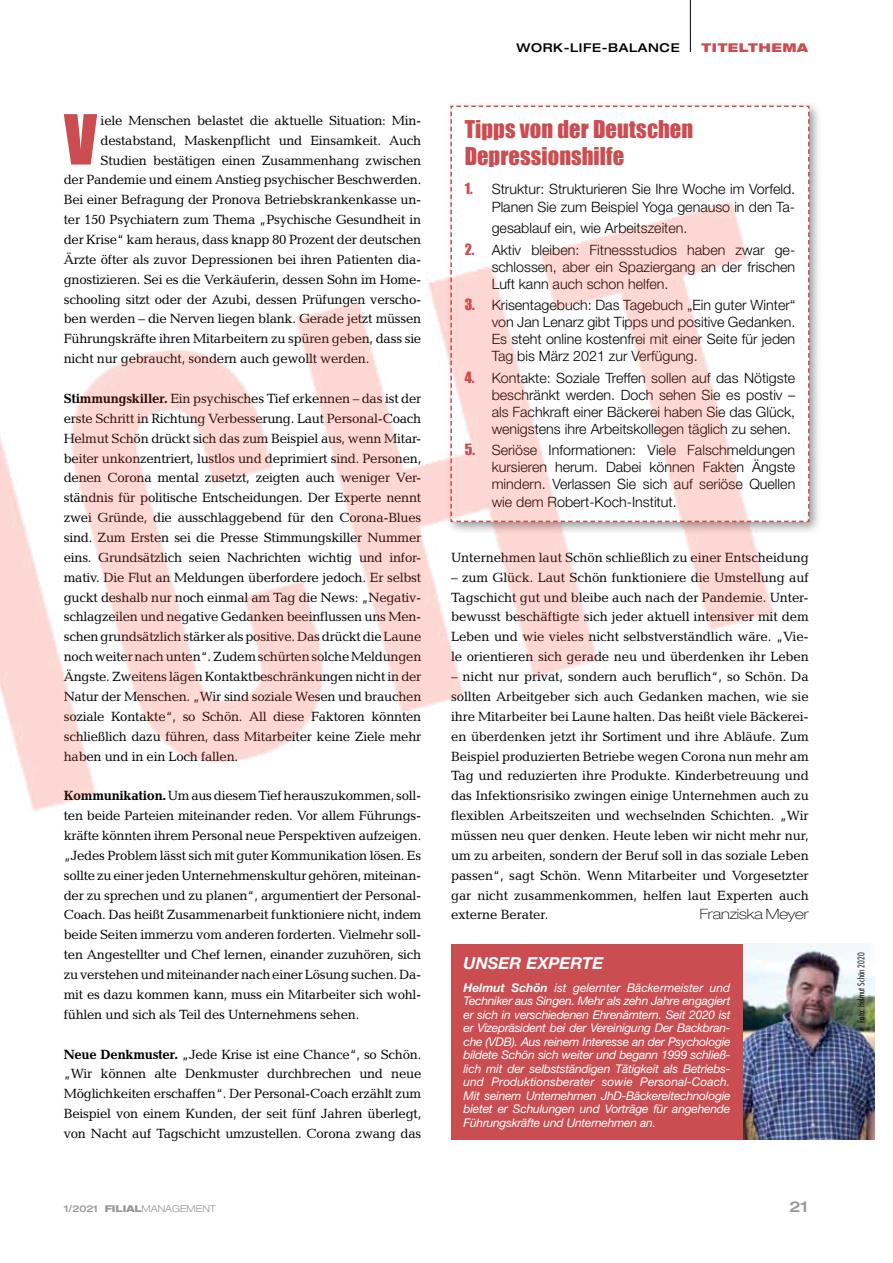
<style>
.page{position:relative;width:893px;height:1263px;background:#fff}
.page>*{position:absolute;margin:0;border:0;box-sizing:border-box;transform-origin:0 0}
.t1{font:63.75px "Impact";color:#ca4d51}
.t2{font:22.5px/27px "Impact";color:#ca4d51}
.t3{font:italic 700 16.5px "Helvetica Neue";color:#fff}
.t4{font:500 expanded 15px "Helvetica Neue";color:#939598}
.t5{font:300 14.25px/17.1px "Helvetica Neue";color:#000;text-align:justify}
.t6{font:100 expanded 14.25px "Helvetica Neue";letter-spacing:-.01em;color:#000}
.t7{font:13.5px/19.8px "Candida";letter-spacing:-.02em;color:#000;text-align:justify}
.t8{font:500 expanded 12.15px "Helvetica Neue";letter-spacing:.05em;color:#000}
.t9{font:900 expanded 12.15px "Helvetica Neue";letter-spacing:.05em;color:#ca4d51}
.t10{font:italic 12px/13.5px "Helvetica Neue";letter-spacing:-.02em;color:#fff;text-align:justify}
.t11{font:300 expanded 9.45px "Helvetica Neue";color:#939598}
.t12{font:300 condensed 9px "Futura";letter-spacing:.02em;color:#000}
.s1{font-weight:700}
.s2{font-family:"Impact";font-weight:400;color:#ca4d51}
.s3{font-weight:500}
.s4{font-weight:800}
</style>
<div class="page">
<img style="left:0;top:0;width:875px;height:1140px">
<h1 class="t1" style="left:64px;top:90px;width:34px">V</h1>
<p class="t7" style="left:101px;top:110px;width:322px">iele Menschen belastet die aktuelle Situation: Min-</p>
<p class="t7" style="left:101px;top:130px;width:322px">destabstand, Maskenpflicht und Einsamkeit. Auch</p>
<p class="t7" style="left:101px;top:150px;width:322px">Studien bestätigen einen Zusammenhang zwischen</p>
<p class="t7" style="left:64px;top:170px;width:359px">der Pandemie und einem Anstieg psychischer Beschwerden.</p>
<p class="t7" style="left:64px;top:190px;width:359px">Bei einer Befragung der Pronova Betriebskrankenkasse un-</p>
<p class="t7" style="left:64px;top:210px;width:359px">ter 150 Psychiatern zum Thema „Psychische Gesundheit in</p>
<p class="t7" style="left:64px;top:230px;width:359px">der Krise“ kam heraus, dass knapp 80 Prozent der deutschen</p>
<p class="t7" style="left:64px;top:249px;width:359px">Ärzte öfter als zuvor Depressionen bei ihren Patienten dia-</p>
<p class="t7" style="left:64px;top:269px;width:359px">gnostizieren. Sei es die Verkäuferin, dessen Sohn im Home-</p>
<p class="t7" style="left:64px;top:289px;width:359px">schooling sitzt oder der Azubi, dessen Prüfungen verscho-</p>
<p class="t7" style="left:64px;top:309px;width:359px">ben werden – die Nerven liegen blank. Gerade jetzt müssen</p>
<p class="t7" style="left:64px;top:329px;width:359px">Führungskräfte ihren Mitarbeitern zu spüren geben, dass sie</p>
<p class="t7" style="left:64px;top:349px;width:307px">nicht nur gebraucht, sondern auch gewollt werden.</p>
<p class="t7" style="left:64px;top:388px;width:359px"><span class="s1">Stimmungskiller.</span> Ein psychisches Tief erkennen – das ist der erste Schritt in Richtung Verbesserung. Laut Personal-Coach Helmut Schön drückt sich das zum Beispiel aus, wenn Mitar&shy;beiter unkonzentriert, lustlos und deprimiert sind. Personen, denen Corona mental zusetzt, zeigten auch weniger Ver&shy;ständnis für politische Entscheidungen. Der Experte nennt zwei Gründe, die ausschlaggebend für den Corona-Blues sind. Zum Ersten sei die Presse Stimmungskiller Nummer eins. Grundsätzlich seien Nachrichten wichtig und infor&shy;mativ. Die Flut an Meldungen überfordere jedoch. Er selbst guckt deshalb nur noch einmal am Tag die News: „Negativ&shy;schlagzeilen und negative Gedanken beeinflussen uns Men&shy;schen grundsätzlich stärker als positive. Das drückt die Laune noch weiter nach unten“. Zudem schürten solche Meldungen Ängste. Zweitens lägen Kontaktbeschränkungen nicht in der Natur der Menschen. „Wir sind soziale Wesen und brauchen soziale Kontakte“, so Schön. All diese Faktoren könnten schließlich dazu führen, dass Mitarbeiter keine Ziele mehr haben und in ein Loch fallen.</p>
<p class="t7" style="left:64px;top:786px;width:359px"><span class="s1">Kommunikation.</span> Um aus diesem Tief herauszukommen, soll&shy;ten beide Parteien miteinander reden. Vor allem Führungs&shy;kräfte könnten ihrem Personal neue Perspektiven aufzeigen. „Jedes Problem lässt sich mit guter Kommunikation lösen. Es sollte zu einer jeden Unternehmenskultur gehören, miteinan&shy;der zu sprechen und zu planen“, argumentiert der Personal-Coach. Das heißt Zusammenarbeit funktioniere nicht, indem beide Seiten immerzu vom anderen forderten. Vielmehr soll&shy;ten Angestellter und Chef lernen, einander zuzuhören, sich zu verstehen und miteinander nach einer Lösung suchen. Da&shy;mit es dazu kommen kann, muss ein Mitarbeiter sich wohl&shy;fühlen und sich als Teil des Unternehmens sehen.</p>
<p class="t7" style="left:64px;top:1044px;width:359px"><span class="s1">Neue Denkmuster.</span> „Jede Krise ist eine Chance“, so Schön. „Wir können alte Denkmuster durchbrechen und neue Möglichkeiten erschaffen“. Der Personal-Coach erzählt zum Beispiel von einem Kunden, der seit fünf Jahren überlegt, von Nacht auf Tagschicht umzustellen. Corona zwang das</p>
<p class="t8" style="left:517px;top:40px;width:165px">WORK-LIFE-BALANCE</p>
<p class="t9" style="left:702px;top:40px;width:108px">TITELTHEMA</p>
<h2 class="t2" style="left:465px;top:115px;width:230px">Tipps von der Deutschen<br>Depressionshilfe</h2>
<p class="t5" style="left:465px;top:181px;width:332px;text-align:right"><span class="s2">1.</span> Struktur: Strukturieren Sie Ihre Woche im Vorfeld.<br>Planen Sie zum Beispiel Yoga genauso in den Ta-</p>
<p class="t5" style="left:492px;top:219px;width:197px">gesablauf ein, wie Arbeitszeiten.</p>
<p class="t5" style="left:492px;top:241px;width:305px;text-indent:-27px"><span class="s2">2.</span> Aktiv bleiben: Fitnessstudios haben zwar ge&shy;schlossen, aber ein Spaziergang an der frischen Luft kann auch schon helfen.</p>
<p class="t5" style="left:492px;top:296px;width:305px;text-indent:-27px"><span class="s2">3.</span> Krisentagebuch: Das Tagebuch „Ein guter Winter“ von Jan Lenarz gibt Tipps und positive Gedanken.<br>Es steht online kostenfrei mit einer Seite für jeden Tag bis März 2021 zur Verfügung.</p>
<p class="t5" style="left:492px;top:369px;width:305px;text-indent:-27px"><span class="s2">4.</span> Kontakte: Soziale Treffen sollen auf das Nötigste beschränkt werden. Doch sehen Sie es postiv – als Fachkraft einer Bäckerei haben Sie das Glück, wenigstens ihre Arbeitskollegen täglich zu sehen.</p>
<p class="t5" style="left:492px;top:441px;width:305px;text-indent:-27px"><span class="s2">5.</span> Seriöse Informationen: Viele Falschmeldungen kursieren herum. Dabei können Fakten Ängste mindern. Verlassen Sie sich auf seriöse Quellen wie dem Robert-Koch-Institut.</p>
<p class="t7" style="left:451px;top:547px;width:359px">Unternehmen laut Schön schließlich zu einer Entscheidung</p>
<p class="t7" style="left:451px;top:567px;width:359px">– zum Glück. Laut Schön funktioniere die Umstellung auf Tagschicht gut und bleibe auch nach der Pandemie. Unter&shy;bewusst beschäftigte sich jeder aktuell intensiver mit dem Leben und wie vieles nicht selbstverständlich wäre. „Vie&shy;le orientieren sich gerade neu und überdenken ihr Leben</p>
<p class="t7" style="left:451px;top:667px;width:359px">– nicht nur privat, sondern auch beruflich“, so Schön. Da sollten Arbeitgeber sich auch Gedanken machen, wie sie ihre Mitarbeiter bei Laune halten. Das heißt viele Bäckerei&shy;en überdenken jetzt ihr Sortiment und ihre Abläufe. Zum Beispiel produzierten Betriebe wegen Corona nun mehr am Tag und reduzierten ihre Produkte. Kinderbetreuung und das Infektionsrisiko zwingen einige Unternehmen auch zu flexiblen Arbeitszeiten und wechselnden Schichten. „Wir müssen neu quer denken. Heute leben wir nicht mehr nur, um zu arbeiten, sondern der Beruf soll in das soziale Leben passen“, sagt Schön. Wenn Mitarbeiter und Vorgesetzter gar nicht zusammenkommen, helfen laut Experten auch externe Berater.</p>
<p class="t6" style="left:700px;top:906px;width:111px">Franziska Meyer</p>
<p class="t3" style="left:463px;top:953px;width:141px">UNSER EXPERTE</p>
<p class="t10" style="left:463px;top:981px;width:269px"><span class="s1">HELMUT SCHÖN</span> ist gelernter Bäckermeister und Techniker aus Singen. Mehr als zehn Jahre engagiert er sich in verschiedenen Ehrenämtern. Seit 2020 ist er Vizepräsident bei der Vereinigung Der Backbran&shy;che (VDB). Aus reinem Interesse an der Psychologie bildete Schön sich weiter und begann 1999 schließ&shy;lich mit der selbstständigen Tätigkeit als Betriebs&shy;und Produktionsberater sowie Personal-Coach.<br>Mit seinem Unternehmen JhD-Bäckereitechnologie bietet er Schulungen und Vorträge für angehende Führungskräfte und Unternehmen an.</p>
<p class="t11" style="left:64px;top:1203px;width:154px"><span class="s3">1/2021</span> <span class="s4">Filial</span>MANAGEMENT</p>
<p class="t4" style="left:789px;top:1197px;width:20px">21</p>
<p class="t12" style="left:856px;top:1023px;width:72px;rotate:-90deg">Foto: Helmut Schön 2020</p>
</div>
